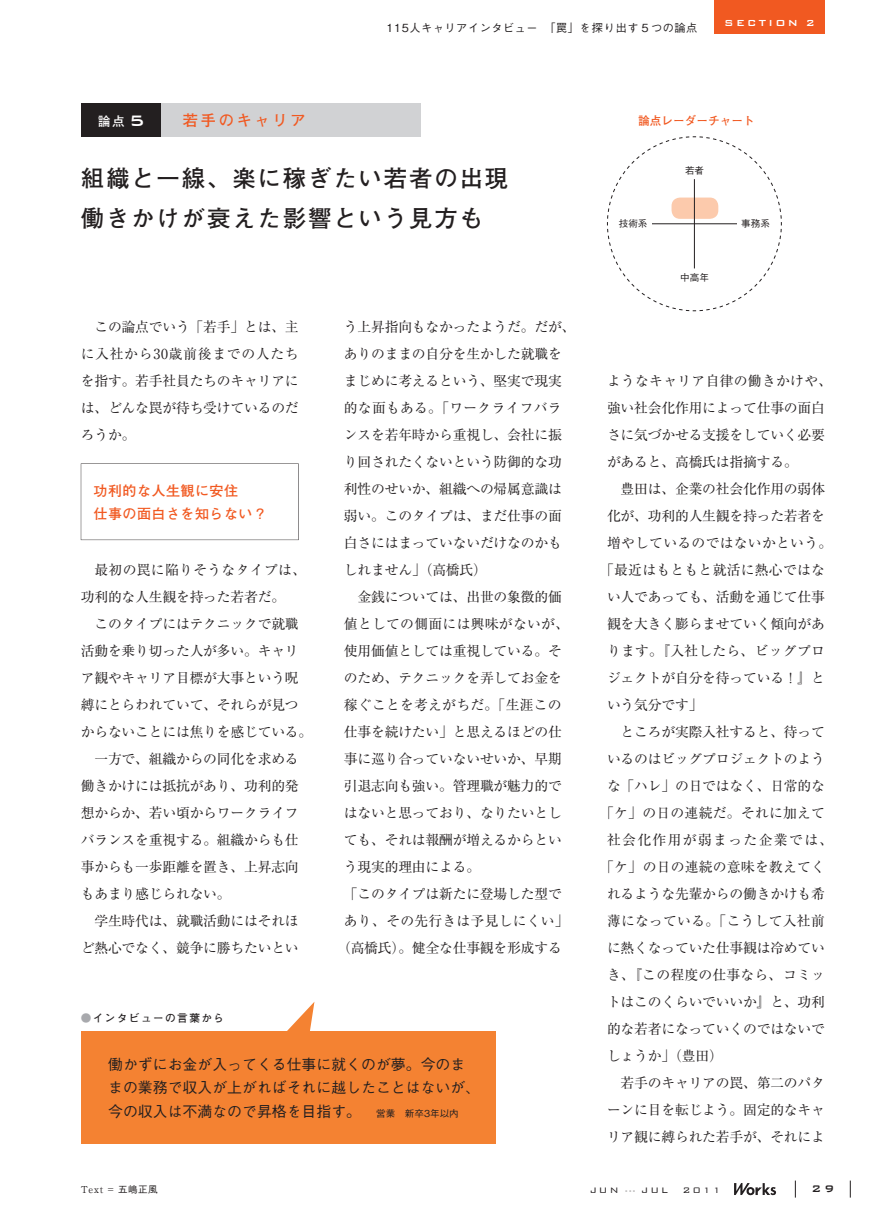
<style>
.page{position:relative;width:893px;height:1221px;background:#fff}
.page>*{position:absolute;margin:0;border:0;box-sizing:border-box;transform-origin:0 0}
.t1{font:700 23.4px/40.3px "Futo Go B101 Pro";letter-spacing:.08em;color:#231f20}
.t2{font:700 15.15px "Futo Go B101 Pro";letter-spacing:.18em;color:#f15921}
.t3{font:500 14.85px/23.4px "Gothic BBB Pro";color:#231f20}
.t4{font:700 14.1px/23.4px "Futo Go B101 Pro";letter-spacing:.035em;color:#f15921}
.t5{font:13.8px/27px "Ryumin Pro";letter-spacing:-.015em;color:#231f20}
.t6{font:13.8px "Ryumin Pro";letter-spacing:.015em;color:#231f20}
.t7{font:13.8px "Ryumin Pro";letter-spacing:.02em;color:#231f20}
.t8{font:13.8px/27px "Ryumin Pro";letter-spacing:.005em;color:#231f20}
.t9{font:13.8px "Ryumin Pro";letter-spacing:.1em;color:#231f20}
.t10{font:700 12.75px "Futo Go B101 Pro";color:#fff}
.t11{font:500 12.75px "Bank Gothic";color:#231f20}
.t12{font:700 11.7px "Futo Go B101 Pro";color:#f15921}
.t13{font:500 11.7px "Bank Gothic";letter-spacing:.2em;color:#fff}
.t14{font:500 11.1px "Gothic BBB Pro";letter-spacing:.05em;color:#231f20}
.t15{font:300 10.65px "Bank Gothic";letter-spacing:.2em;color:#231f20}
.t16{font:700 10.65px "Futo Go B101 Pro";letter-spacing:.135em;color:#231f20}
.t17{font:500 9.6px "Gothic BBB Pro";color:#231f20}
.t18{font:9.6px "Ryumin Pro";color:#231f20}
.s1{font-family:"Bank Gothic";font-weight:500;font-size:20.25px}
.s2{color:#a8a9ad}
.s3{font-size:9.6px}
.s4{font-family:"Gothic BBB Pro";font-weight:500}
.s5{font-size:7.5px}
</style>
<div class="page">
<div style="left:714px;top:0;width:111px;height:34px;background:#f15921"></div>
<svg style="left:607px;top:136px;width:175px;height:175px"></svg>
<hr style="left:694px;top:179px;width:1px;height:89px;background:#231f20">
<hr style="left:640px;top:223px;width:111px;height:1px;background:#231f20">
<div style="left:737px;top:216px;width:34px;height:15px;background:#fff"></div>
<div style="left:618px;top:216px;width:34px;height:15px;background:#fff"></div>
<svg style="left:734px;top:1183px;width:42px;height:12px"></svg>
<svg style="left:795px;top:1180px;width:1px;height:17px"></svg>
<svg style="left:850px;top:1180px;width:1px;height:17px"></svg>
<svg style="left:81px;top:463px;width:218px;height:77px"></svg>
<div style="left:81px;top:464px;width:217px;height:75px;background:#fff"></div>
<div style="left:81px;top:104px;width:81px;height:33px;background:#231f20"></div>
<div style="left:162px;top:104px;width:259px;height:33px;background:#d1d2d4"></div>
<div style="left:81px;top:1030px;width:414px;height:113px;background:#f48232"></div>
<svg style="left:283px;top:1002px;width:31px;height:29px"></svg>
<p class="t14" style="left:387px;top:19px;width:312px">115人キャリアインタビュー　「罠」を探り出す５つの論点</p>
<p class="t13" style="left:724px;top:17px;width:92px">SECTION 2</p>
<p class="t10" style="left:98px;top:111px;width:48px">論点<span class="s1">5</span></p>
<p class="t2" style="left:183px;top:108px;width:124px">若手のキャリア</p>
<h1 class="t1" style="left:81px;top:154px;width:429px">組織と一線、楽に稼ぎたい若者の出現働きかけが衰えた影響という見方も</h1>
<p class="t5" style="left:81px;top:312px;width:219px;text-align:justify;text-indent:14px">この論点でいう「若手」とは、主に入社から30歳前後までの人たちを指す。若手社員たちのキャリアには、どんな罠が待ち受けているのだろうか。</p>
<p class="t4" style="left:94px;top:477px;width:175px">功利的な人生観に安住<br>仕事の面白さを知らない？</p>
<p class="t8" style="left:81px;top:555px;width:227px;text-indent:14px">最初の罠に陥りそうなタイプは、功利的な人生観を持った若者だ。</p>
<p class="t5" style="left:94px;top:609px;width:206px">このタイプにはテクニックで就職</p>
<p class="t5" style="left:81px;top:636px;width:219px">活動を乗り切った人が多い。キャリ</p>
<p class="t5" style="left:81px;top:663px;width:219px">ア観やキャリア目標が大事という呪</p>
<p class="t5" style="left:81px;top:690px;width:219px">縛にとらわれていて、それらが見つ</p>
<p class="t5" style="left:81px;top:717px;width:233px">からないことには焦りを感じている。</p>
<p class="t5" style="left:94px;top:744px;width:206px">一方で、組織からの同化を求める</p>
<p class="t5" style="left:81px;top:771px;width:219px">働きかけには抵抗があり、功利的発</p>
<p class="t5" style="left:81px;top:798px;width:219px">想からか、若い頃からワークライフ</p>
<p class="t5" style="left:81px;top:825px;width:219px">バランスを重視する。組織からも仕</p>
<p class="t5" style="left:81px;top:852px;width:219px">事からも一歩距離を置き、上昇志向</p>
<p class="t5" style="left:81px;top:879px;width:151px">もあまり感じられない。</p>
<p class="t5" style="left:94px;top:906px;width:206px">学生時代は、就職活動にはそれほ</p>
<p class="t5" style="left:81px;top:933px;width:219px">ど熱心でなく、競争に勝ちたいとい</p>
<p class="t5" style="left:344px;top:312px;width:233px">う上昇指向もなかったようだ。だが、ありのままの自分を生かした就職をまじめに考えるという、堅実で現実的な面もある。「ワークライフバランスを若年時から重視し、会社に振り回されたくないという防御的な功利性のせいか、組織への帰属意識は弱い。このタイプは、まだ仕事の面白さにはまっていないだけなのかもしれません」（高橋氏）</p>
<p class="t5" style="left:357px;top:582px;width:206px">金銭については、出世の象徴的価</p>
<p class="t7" style="left:344px;top:613px;width:227px">値としての側面には興味がないが、</p>
<p class="t5" style="left:344px;top:636px;width:219px">使用価値としては重視している。そ</p>
<p class="t5" style="left:344px;top:663px;width:219px">のため、テクニックを弄してお金を</p>
<p class="t6" style="left:344px;top:694px;width:219px">稼ぐことを考えがちだ。「生涯この</p>
<p class="t5" style="left:344px;top:717px;width:219px">仕事を続けたい」と思えるほどの仕</p>
<p class="t5" style="left:344px;top:744px;width:219px">事に巡り合っていないせいか、早期</p>
<p class="t5" style="left:344px;top:771px;width:219px">引退志向も強い。管理職が魅力的で</p>
<p class="t5" style="left:344px;top:798px;width:219px">はないと思っており、なりたいとし</p>
<p class="t5" style="left:344px;top:825px;width:219px">ても、それは報酬が増えるからとい</p>
<p class="t5" style="left:344px;top:852px;width:138px">う現実的理由による。</p>
<p class="t5" style="left:344px;top:879px;width:220px">「このタイプは新たに登場した型で</p>
<p class="t6" style="left:344px;top:910px;width:226px">あり、その先行きは予見しにくい」</p>
<p class="t5" style="left:337px;top:933px;width:226px">（高橋氏）。健全な仕事観を形成する</p>
<p class="t16" style="left:81px;top:1009px;width:145px"><span class="s2">●</span>インタビューの言葉から</p>
<p class="t3" style="left:108px;top:1050px;width:374px">働かずにお金が入ってくる仕事に就くのが夢。今のままの業務で収入が上がればそれに越したことはないが、今の収入は不満なので昇格を目指す。　 <span class="s3">営業　新卒3年以内</span></p>
<p class="t12" style="left:638px;top:111px;width:118px">論点レーダーチャート</p>
<p class="t17" style="left:685px;top:162px;width:21px">若者</p>
<p class="t17" style="left:619px;top:216px;width:30px">技術系</p>
<p class="t17" style="left:741px;top:216px;width:30px">事務系</p>
<p class="t17" style="left:680px;top:270px;width:30px">中高年</p>
<p class="t5" style="left:607px;top:366px;width:227px">ようなキャリア自律の働きかけや、強い社会化作用によって仕事の面白さに気づかせる支援をしていく必要があると、高橋氏は指摘する。</p>
<p class="t5" style="left:621px;top:474px;width:206px">豊田は、企業の社会化作用の弱体</p>
<p class="t5" style="left:607px;top:501px;width:219px">化が、功利的人生観を持った若者を</p>
<p class="t7" style="left:607px;top:532px;width:227px">増やしているのではないかという。</p>
<p class="t7" style="left:600px;top:559px;width:226px">「最近はもともと就活に熱心ではな</p>
<p class="t5" style="left:607px;top:582px;width:219px">い人であっても、活動を通じて仕事</p>
<p class="t5" style="left:607px;top:609px;width:219px">観を大きく膨らませていく傾向があ</p>
<p class="t6" style="left:607px;top:640px;width:219px">ります。『入社したら、ビッグプロ</p>
<p class="t5" style="left:607px;top:663px;width:219px">ジェクトが自分を待っている！』と</p>
<p class="t5" style="left:607px;top:690px;width:97px">いう気分です」</p>
<p class="t5" style="left:621px;top:717px;width:206px">ところが実際入社すると、待って</p>
<p class="t5" style="left:607px;top:744px;width:219px">いるのはビッグプロジェクトのよう</p>
<p class="t5" style="left:607px;top:771px;width:219px">な「ハレ」の日ではなく、日常的な</p>
<p class="t6" style="left:600px;top:802px;width:226px">「ケ」の日の連続だ。それに加えて</p>
<p class="t9" style="left:607px;top:829px;width:228px">社会化作用が弱まった企業では、</p>
<p class="t6" style="left:600px;top:856px;width:226px">「ケ」の日の連続の意味を教えてく</p>
<p class="t5" style="left:607px;top:879px;width:219px">れるような先輩からの働きかけも希</p>
<p class="t6" style="left:607px;top:910px;width:219px">薄になっている。「こうして入社前</p>
<p class="t5" style="left:607px;top:933px;width:219px">に熱くなっていた仕事観は冷めてい</p>
<p class="t6" style="left:607px;top:964px;width:219px">き、『この程度の仕事なら、コミッ</p>
<p class="t5" style="left:607px;top:987px;width:219px">トはこのくらいでいいか』と、功利</p>
<p class="t5" style="left:607px;top:1014px;width:219px">的な若者になっていくのではないで</p>
<p class="t5" style="left:607px;top:1041px;width:117px">しょうか」（豊田）</p>
<p class="t5" style="left:621px;top:1068px;width:206px">若手のキャリアの罠、第二のパタ</p>
<p class="t5" style="left:607px;top:1095px;width:219px">ーンに目を転じよう。固定的なキャ</p>
<p class="t5" style="left:607px;top:1122px;width:219px">リア観に縛られた若手が、それによ</p>
<p class="t18" style="left:81px;top:1182px;width:79px">Text = <span class="s4">五嶋正風</span></p>
<p class="t15" style="left:590px;top:1184px;width:80px">JUN <span class="s5">---</span> JUL</p>
<p class="t15" style="left:683px;top:1184px;width:40px">2011</p>
<p class="t11" style="left:811px;top:1182px;width:24px">29</p>
</div>
